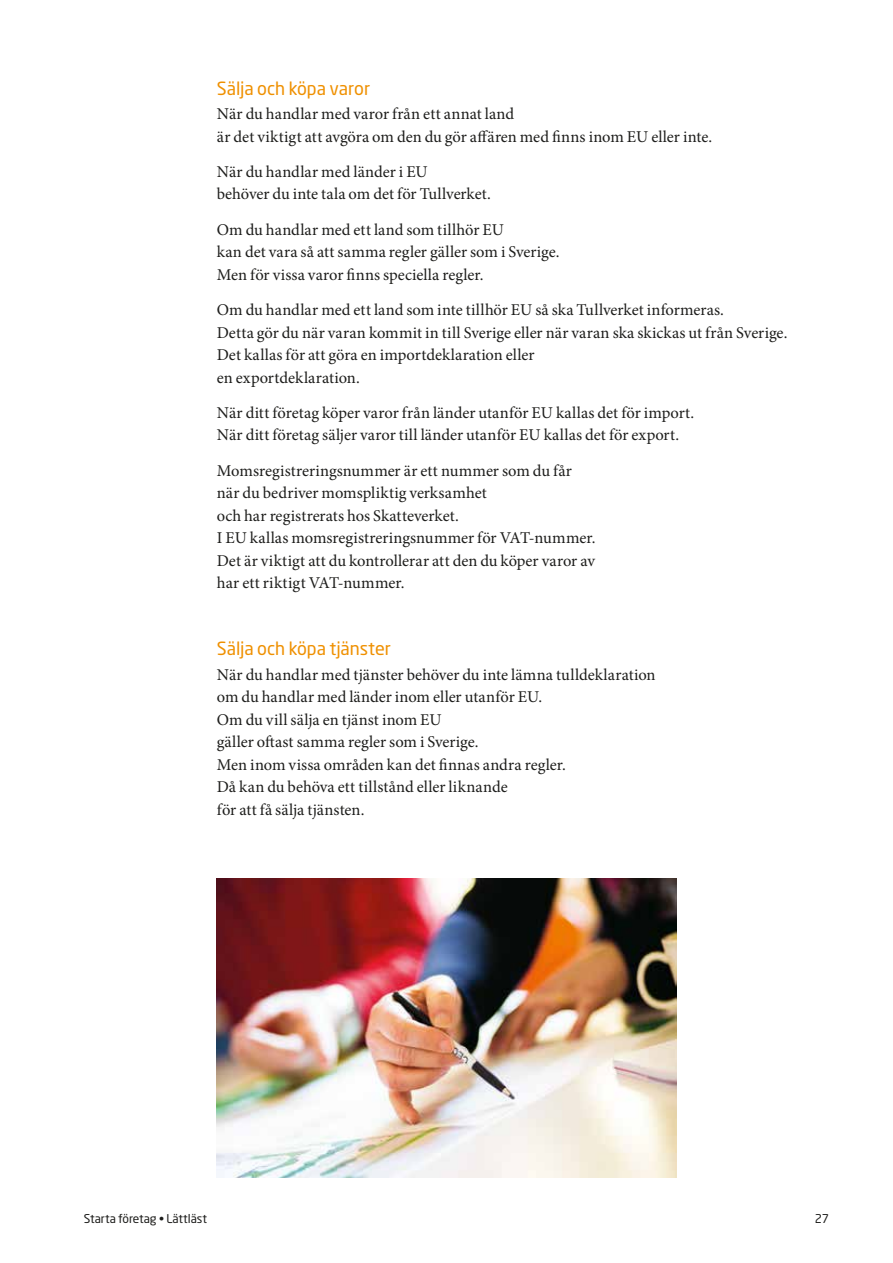
<style>
.page{position:relative;width:893px;height:1263px;background:#fff}
.page>*{position:absolute;margin:0;border:0;box-sizing:border-box;transform-origin:0 0}
.t1{font:18px "Neo Sans Pro";letter-spacing:-.005em;color:#ef9000}
.t2{font:16.5px/22.5px "Minion Pro";color:#1d1d1b}
.t3{font:12px "Neo Sans Pro";color:#1d1d1b}
</style>
<div class="page">
<img style="left:217px;top:878px;width:459px;height:300px">
<h2 class="t1" style="left:217px;top:77px;width:155px">Sälja och köpa varor</h2>
<p class="t2" style="left:217px;top:103px;width:497px">När du handlar med varor från ett annat land<br>är det viktigt att avgöra om den du gör afären med fnns inom EU eller inte.</p>
<p class="t2" style="left:217px;top:161px;width:275px">När du handlar med länder i EU<br>behöver du inte tala om det för Tullverket.</p>
<p class="t2" style="left:217px;top:218px;width:344px">Om du handlar med ett land som tillhör EU<br>kan det vara så att samma regler gäller som i Sverige.<br>Men för vissa varor fnns speciella regler.</p>
<p class="t2" style="left:217px;top:299px;width:572px">Om du handlar med ett land som inte tillhör EU så ska Tullverket informeras.<br>Detta gör du när varan kommit in till Sverige eller när varan ska skickas ut från Sverige.<br>Det kallas för att göra en importdeklaration eller<br>en exportdeklaration.</p>
<p class="t2" style="left:217px;top:401px;width:479px">När ditt företag köper varor från länder utanför EU kallas det för import.<br>När ditt företag säljer varor till länder utanför EU kallas det för export.</p>
<p class="t2" style="left:217px;top:459px;width:380px">Momsregistreringsnummer är ett nummer som du får när du bedriver momspliktig verksamhet<br>och har registrerats hos Skatteverket.<br>I EU kallas momsregistreringsnummer för VAT-nummer.<br>Det är viktigt att du kontrollerar att den du köper varor av har ett riktigt VAT-nummer.</p>
<h2 class="t1" style="left:217px;top:637px;width:176px">Sälja och köpa tjänster</h2>
<p class="t2" style="left:217px;top:663px;width:440px">När du handlar med tjänster behöver du inte lämna tulldeklaration om du handlar med länder inom eller utanför EU.<br>Om du vill sälja en tjänst inom EU<br>gäller ofast samma regler som i Sverige.<br>Men inom vissa områden kan det fnnas andra regler.<br>Då kan du behöva ett tillstånd eller liknande<br>för att få sälja tjänsten.</p>
<p class="t3" style="left:84px;top:1211px;width:125px">Starta företag • Lättläst</p>
<p class="t3" style="left:815px;top:1211px;width:16px">27</p>
</div>
